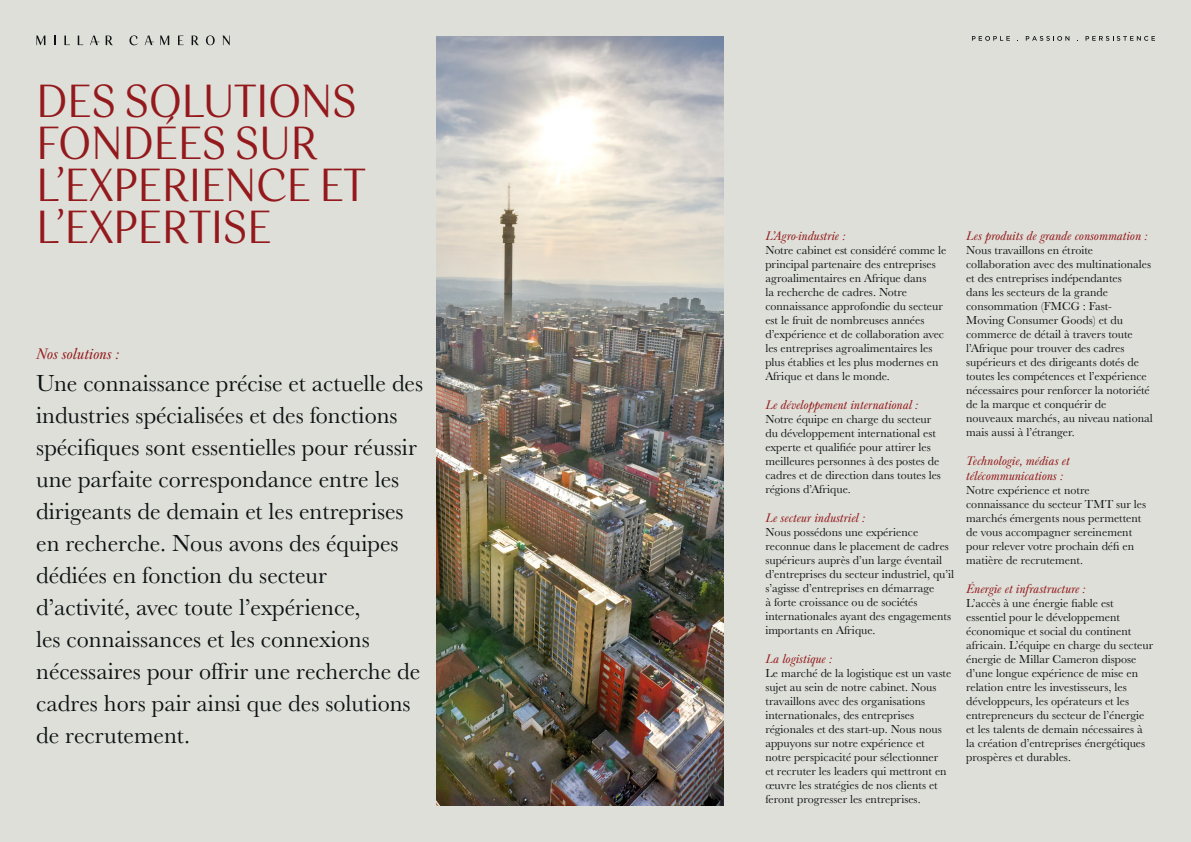
<style>
.page{position:relative;width:1191px;height:842px;background:#dedfd8}
.page>*{position:absolute;margin:0;border:0;box-sizing:border-box;transform-origin:0 0}
.t1{font:48px/42px "Senlot Nor Boo";letter-spacing:-.01em;color:#94191d}
.t2{font:24px/32px "Baskerville URW";color:#0d1214}
.t3{font:italic 16px "Baskerville URW";color:#94191d}
.t4{font:italic 13px/15px "Baskerville URW";color:#94191d}
.t5{font:12px/14px "Baskerville URW";color:#0d1214}
</style>
<div class="page">
<img style="left:437px;top:37px;width:286px;height:769px">
<svg style="left:972px;top:36px;width:37px;height:5px"></svg>
<svg style="left:1025px;top:36px;width:44px;height:5px"></svg>
<svg style="left:1085px;top:36px;width:70px;height:5px"></svg>
<svg style="left:36px;top:36px;width:9px;height:9px"></svg>
<svg style="left:54px;top:36px;width:2px;height:9px"></svg>
<svg style="left:64px;top:36px;width:6px;height:9px"></svg>
<svg style="left:78px;top:36px;width:5px;height:9px"></svg>
<svg style="left:90px;top:36px;width:9px;height:9px"></svg>
<svg style="left:106px;top:36px;width:7px;height:9px"></svg>
<svg style="left:129px;top:35px;width:9px;height:10px"></svg>
<svg style="left:145px;top:36px;width:9px;height:9px"></svg>
<svg style="left:160px;top:36px;width:9px;height:9px"></svg>
<svg style="left:178px;top:36px;width:6px;height:9px"></svg>
<svg style="left:192px;top:36px;width:7px;height:9px"></svg>
<svg style="left:206px;top:35px;width:9px;height:10px"></svg>
<svg style="left:222px;top:36px;width:8px;height:9px"></svg>
<p class="t1" style="left:36px;top:81px;width:331px">DES SOLUTIONS<br>FONDÉES SUR<br>L’EXPERIENCE ET<br>L’EXPERTISE</p>
<p class="t3" style="left:36px;top:345px;width:84px">Nos solutions :</p>
<p class="t2" style="left:36px;top:367px;width:388px">Une connaissance précise et actuelle des industries spécialisées et des fonctions spécifiques sont essentielles pour réussir une parfaite correspondance entre les dirigeants de demain et les entreprises en recherche. Nous avons des équipes dédiées en fonction du secteur d’activité, avec toute l’expérience,<br>les connaissances et les connexions nécessaires pour offrir une recherche de cadres hors pair ainsi que des solutions de recrutement.</p>
<p class="t4" style="left:765px;top:229px;width:81px">L’Agro-industrie :</p>
<p class="t5" style="left:765px;top:243px;width:183px">Notre cabinet est considéré comme le principal partenaire des entreprises agroalimentaires en Afrique dans<br>la recherche de cadres. Notre connaissance approfondie du secteur est le fruit de nombreuses années d’expérience et de collaboration avec les entreprises agroalimentaires les plus établies et les plus modernes en Afrique et dans le monde.</p>
<p class="t4" style="left:765px;top:398px;width:154px">Le développement international :</p>
<p class="t5" style="left:765px;top:412px;width:177px">Notre équipe en charge du secteur du développement international est experte et qualifiée pour attirer les meilleures personnes à des postes de cadres et de direction dans toutes les régions d’Afrique.</p>
<p class="t4" style="left:765px;top:511px;width:101px">Le secteur industriel :</p>
<p class="t5" style="left:765px;top:525px;width:190px">Nous possédons une expérience reconnue dans le placement de cadres supérieurs auprès d’un large éventail d’entreprises du secteur industriel, qu’il s’agisse d’entreprises en démarrage<br>à forte croissance ou de sociétés internationales ayant des engagements importants en Afrique.</p>
<p class="t4" style="left:765px;top:652px;width:68px">La logistique :</p>
<p class="t5" style="left:765px;top:666px;width:187px">Le marché de la logistique est un vaste sujet au sein de notre cabinet. Nous travaillons avec des organisations internationales, des entreprises régionales et des start-up. Nous nous appuyons sur notre expérience et notre perspicacité pour sélectionner<br>et recruter les leaders qui mettront en œuvre les stratégies de nos clients et feront progresser les entreprises.</p>
<p class="t4" style="left:966px;top:229px;width:183px">Les produits de grande consommation :</p>
<p class="t5" style="left:966px;top:243px;width:188px">Nous travaillons en étroite collaboration avec des multinationales et des entreprises indépendantes<br>dans les secteurs de la grande consommation (FMCG : Fast-Moving Consumer Goods) et du commerce de détail à travers toute l’Afrique pour trouver des cadres supérieurs et des dirigeants dotés de toutes les compétences et l’expérience nécessaires pour renforcer la notoriété de la marque et conquérir de nouveaux marchés, au niveau national mais aussi à l’étranger.</p>
<p class="t4" style="left:966px;top:454px;width:105px">Technologie, médias et télécommunications :</p>
<p class="t5" style="left:966px;top:483px;width:181px">Notre expérience et notre connaissance du secteur TMT sur les marchés émergents nous permettent de vous accompagner sereinement pour relever votre prochain défi en matière de recrutement.</p>
<p class="t4" style="left:966px;top:582px;width:121px">Énergie et infrastructure :</p>
<p class="t5" style="left:966px;top:596px;width:188px">L’accès à une énergie fiable est essentiel pour le développement économique et social du continent africain. L’équipe en charge du secteur énergie de Millar Cameron dispose d’une longue expérience de mise en relation entre les investisseurs, les développeurs, les opérateurs et les entrepreneurs du secteur de l’énergie et les talents de demain nécessaires à la création d’entreprises énergétiques prospères et durables.</p>
</div>
